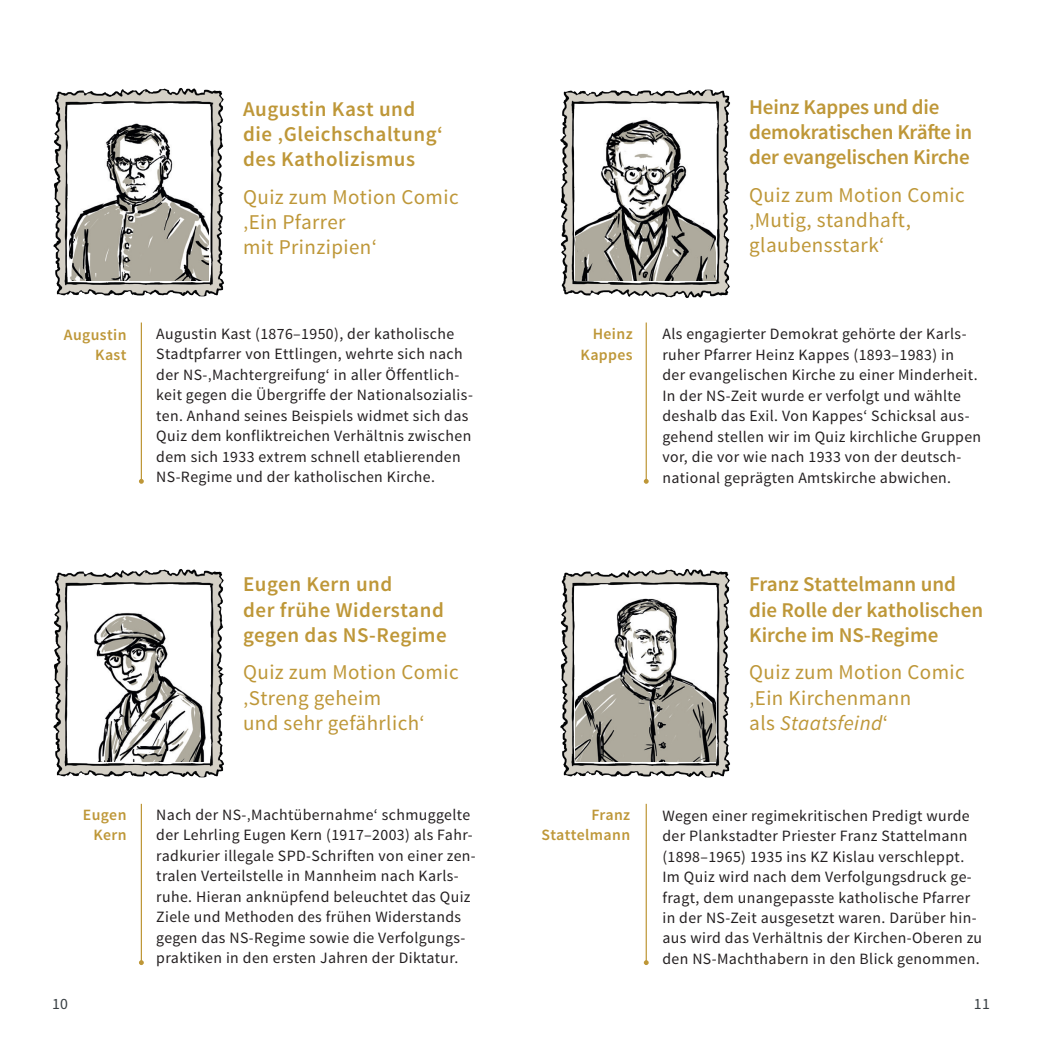
<style>
.page{position:relative;width:1042px;height:1042px;background:#fff}
.page>*{position:absolute;margin:0;border:0;box-sizing:border-box;transform-origin:0 0}
.Sachtext_linksbündig{font:21px/25.2px "Source Sans Pro";letter-spacing:.02em;color:#be9738}
.Teaser_linksbündig{font:600 21px/25.2px "Source Sans Pro";color:#be9738}
.Teaser_linksbündig-2{font:600 21px/25.2px "Source Sans Pro";letter-spacing:.025em;color:#be9738}
.Teaser_linksbündig-3{font:21px/25.2px "Source Sans Pro";letter-spacing:.02em;color:#be9738}
.Copy{font:15.75px/20.5px "Source Sans Pro";letter-spacing:.025em;color:#231f20}
.Marginale_rechtsbündig{font:600 15.75px/20.1px "Source Sans Pro";letter-spacing:.025em;color:#be9738;text-align:right}
.t1{font:15.75px "Source Sans Pro";color:#383f43}
.s1{font-style:italic}
</style>
<div class="page">
<img style="left:53px;top:569px;width:171px;height:209px">
<img style="left:70px;top:587px;width:139px;height:174px">
<hr style="left:141px;top:804px;width:1px;height:158px;background:#be9738">
<svg style="left:139px;top:960px;width:5px;height:5px"></svg>
<img style="left:560px;top:89px;width:171px;height:209px">
<img style="left:575px;top:106px;width:140px;height:174px">
<hr style="left:645px;top:322px;width:2px;height:159px;background:#be9738">
<svg style="left:644px;top:479px;width:5px;height:5px"></svg>
<img style="left:560px;top:569px;width:171px;height:209px">
<img style="left:575px;top:587px;width:140px;height:174px">
<hr style="left:645px;top:804px;width:2px;height:158px;background:#be9738">
<svg style="left:644px;top:960px;width:5px;height:5px"></svg>
<img style="left:53px;top:88px;width:171px;height:209px">
<img style="left:70px;top:106px;width:139px;height:174px">
<hr style="left:141px;top:322px;width:1px;height:159px;background:#be9738">
<svg style="left:139px;top:479px;width:5px;height:5px"></svg>
<p class="Teaser_linksbündig-2" style="left:243px;top:97px;width:201px">Augustin Kast und die ‚Gleichschaltung‘ des Katholizismus</p>
<p class="Teaser_linksbündig-3" style="left:243px;top:185px;width:217px">Quiz zum Motion Comic ‚Ein Pfarrer<br>mit Prinzipien‘</p>
<p class="Teaser_linksbündig" style="left:749px;top:95px;width:224px">Heinz Kappes und die demokratischen Kräfte in der evangelischen Kirche</p>
<p class="Sachtext_linksbündig" style="left:749px;top:183px;width:217px">Quiz zum Motion Comic ‚Mutig, standhaft, glaubensstark‘</p>
<p class="Copy" style="left:156px;top:323px;width:318px">Augustin Kast (1876–1950), der katholische Stadtpfarrer von Ettlingen, wehrte sich nach der NS-‚Machtergreifung‘ in aller Öffentlich&shy;keit gegen die Übergriffe der Nationalsozialis&shy;ten. Anhand seines Beispiels widmet sich das Quiz dem konfliktreichen Verhältnis zwischen dem sich 1933 extrem schnell etablierenden NS-Regime und der katholischen Kirche.</p>
<p class="Marginale_rechtsbündig" style="left:64px;top:325px;width:64px">Augustin<br>Kast</p>
<p class="Copy" style="left:662px;top:324px;width:320px">Als engagierter Demokrat gehörte der Karls&shy;ruher Pfarrer Heinz Kappes (1893–1983) in<br>der evangelischen Kirche zu einer Minderheit.<br>In der NS-Zeit wurde er verfolgt und wählte deshalb das Exil. Von Kappes‘ Schicksal aus&shy;gehend stellen wir im Quiz kirchliche Gruppen vor, die vor wie nach 1933 von der deutsch&shy;national geprägten Amtskirche abwichen.</p>
<p class="Marginale_rechtsbündig" style="left:580px;top:325px;width:54px">Heinz<br>Kappes</p>
<p class="Marginale_rechtsbündig" style="left:83px;top:805px;width:45px">Eugen<br>Kern</p>
<p class="Teaser_linksbündig-2" style="left:243px;top:572px;width:205px">Eugen Kern und<br>der frühe Widerstand gegen das NS-Regime</p>
<p class="Sachtext_linksbündig" style="left:243px;top:660px;width:217px">Quiz zum Motion Comic ‚Streng geheim<br>und sehr gefährlich‘</p>
<p class="Copy" style="left:156px;top:805px;width:321px">Nach der NS-‚Machtübernahme‘ schmuggelte der Lehrling Eugen Kern (1917–2003) als Fahr&shy;radkurier illegale SPD-Schriften von einer zen&shy;tralen Verteilstelle in Mannheim nach Karls&shy;ruhe. Hieran anknüpfend beleuchtet das Quiz Ziele und Methoden des frühen Widerstands gegen das NS-Regime sowie die Verfolgungs&shy;praktiken in den ersten Jahren der Diktatur.</p>
<p class="Marginale_rechtsbündig" style="left:541px;top:805px;width:90px">Franz<br>Stattelmann</p>
<p class="Teaser_linksbündig" style="left:749px;top:572px;width:235px">Franz Stattelmann und die Rolle der katholischen<br>Kirche im NS-Regime</p>
<p class="Sachtext_linksbündig" style="left:749px;top:660px;width:217px">Quiz zum Motion Comic ‚Ein Kirchenmann<br>als <span class="s1">Staatsfeind</span>‘</p>
<p class="Copy" style="left:662px;top:805px;width:321px">Wegen einer regimekritischen Predigt wurde der Plankstadter Priester Franz Stattelmann (1898–1965) 1935 ins KZ Kislau verschleppt.<br>Im Quiz wird nach dem Verfolgungsdruck ge&shy;fragt, dem unangepasste katholische Pfarrer in der NS-Zeit ausgesetzt waren. Darüber hin&shy;aus wird das Verhältnis der Kirchen-Oberen zu den NS-Machthabern in den Blick genommen.</p>
<p class="t1" style="left:52px;top:993px;width:18px">10</p>
<p class="t1" style="left:974px;top:993px;width:18px">11</p>
</div>
